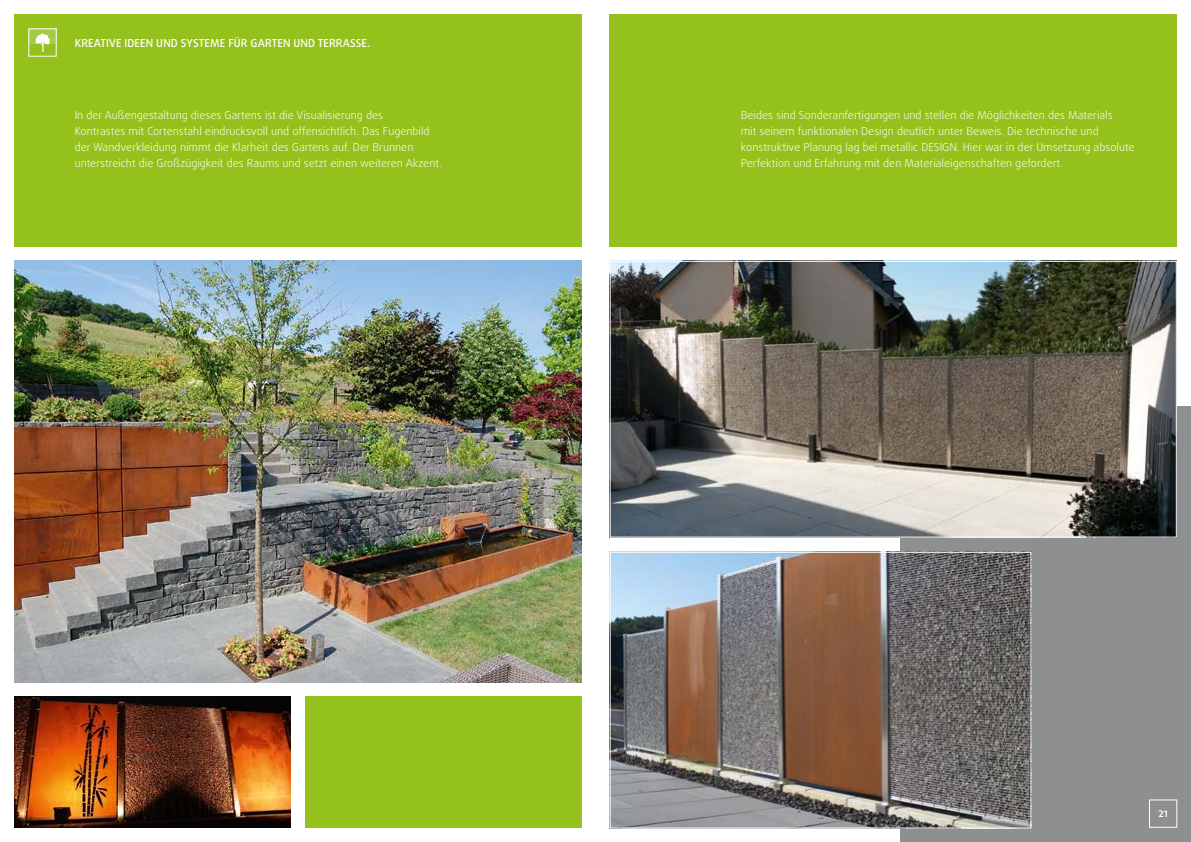
<style>
.page{position:relative;width:1191px;height:842px;background:#fff}
.page>*{position:absolute;margin:0;border:0;box-sizing:border-box;transform-origin:0 0}
.t1{font:300 11px/16px "Daxline OT";color:#fff}
.t2{font:500 11px "Daxline OT";letter-spacing:.01em;color:#fff}
.t3{font:700 9px "Daxline OT";color:#fff}
</style>
<div class="page">
<div style="left:900px;top:406px;width:291px;height:436px;background:#8e9090"></div>
<div style="left:14px;top:14px;width:567px;height:233px;background:#94c11c"></div>
<div style="left:609px;top:14px;width:567px;height:233px;background:#94c11c"></div>
<img style="left:14px;top:261px;width:567px;height:422px">
<img style="left:611px;top:554px;width:418px;height:272px">
<div style="left:609px;top:552px;width:422px;height:276px;border:1px solid #fff"></div>
<img style="left:611px;top:263px;width:563px;height:273px">
<div style="left:609px;top:261px;width:567px;height:277px;border:1px solid #fff"></div>
<img style="left:14px;top:697px;width:277px;height:131px">
<div style="left:305px;top:697px;width:276px;height:131px;background:#94c11c"></div>
<svg style="left:1149px;top:799px;width:28px;height:29px"></svg>
<svg style="left:28px;top:28px;width:29px;height:29px"></svg>
<p class="t2" style="left:75px;top:36px;width:297px">KREATIVE IDEEN UND SYSTEME FÜR GARTEN UND TERRASSE.</p>
<p class="t1" style="left:75px;top:107px;width:369px">In der Außengestaltung dieses Gartens ist die Visualisierung des<br>Kontrastes mit Cortenstahl eindrucksvoll und offensichtlich. Das Fugenbild der Wandverkleidung nimmt die Klarheit des Gartens auf. Der Brunnen unterstreicht die Großzügigkeit des Raums und setzt einen weiteren Akzent.</p>
<p class="t1" style="left:741px;top:107px;width:395px">Beides sind Sonderanfertigungen und stellen die Möglichkeiten des Materials<br>mit seinem funktionalen Design deutlich unter Beweis. Die technische und konstruktive Planung lag bei metallic DESIGN. Hier war in der Umsetzung absolute Perfektion und Erfahrung mit den Materialeigenschaften gefordert.</p>
<p class="t3" style="left:1158px;top:808px;width:11px">21</p>
</div>
